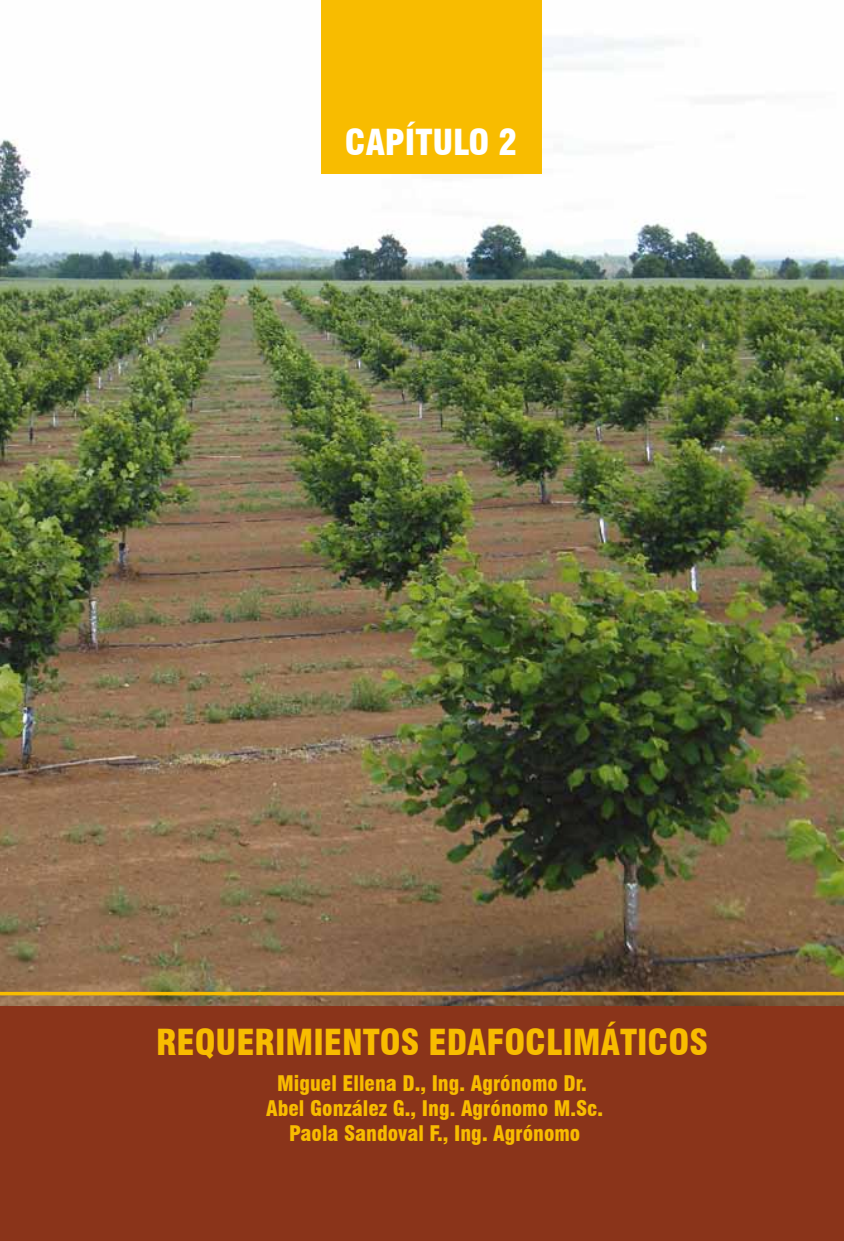
<style>
.page{position:relative;width:844px;height:1241px;background:#fff}
.page>*{position:absolute;margin:0;border:0;box-sizing:border-box;transform-origin:0 0}
.t1{font:900 condensed 35px "Swiss 721 BT";color:#f8bc00}
.t2{font:900 condensed 35px "Swiss 721 BT";color:#fff}
.t3{font:900 condensed 21px/25.2px "Swiss 721 BT";color:#f8bc00;text-align:center}
</style>
<div class="page">
<img style="left:0;top:37px;width:843px;height:968px">
<div style="left:0;top:1005px;width:843px;height:235px;background:#8a341a"></div>
<div style="left:321px;top:0;width:221px;height:174px;background:#f8bc00"></div>
<svg style="left:0;top:991px;width:843px;height:4px;background:#dca80f"></svg>
<h1 class="t2" style="left:345px;top:121px;width:174px">CAPÍTULO 2</h1>
<h1 class="t1" style="left:156px;top:1021px;width:553px">REQUERIMIENTOS EDAFOCLIMÁTICOS</h1>
<p class="t3" style="left:266px;top:1070px;width:338px">Miguel Ellena D., Ing. Agrónomo Dr.<br>Abel González G., Ing. Agrónomo M.Sc.<br>Paola Sandoval F., Ing. Agrónomo</p>
</div>
